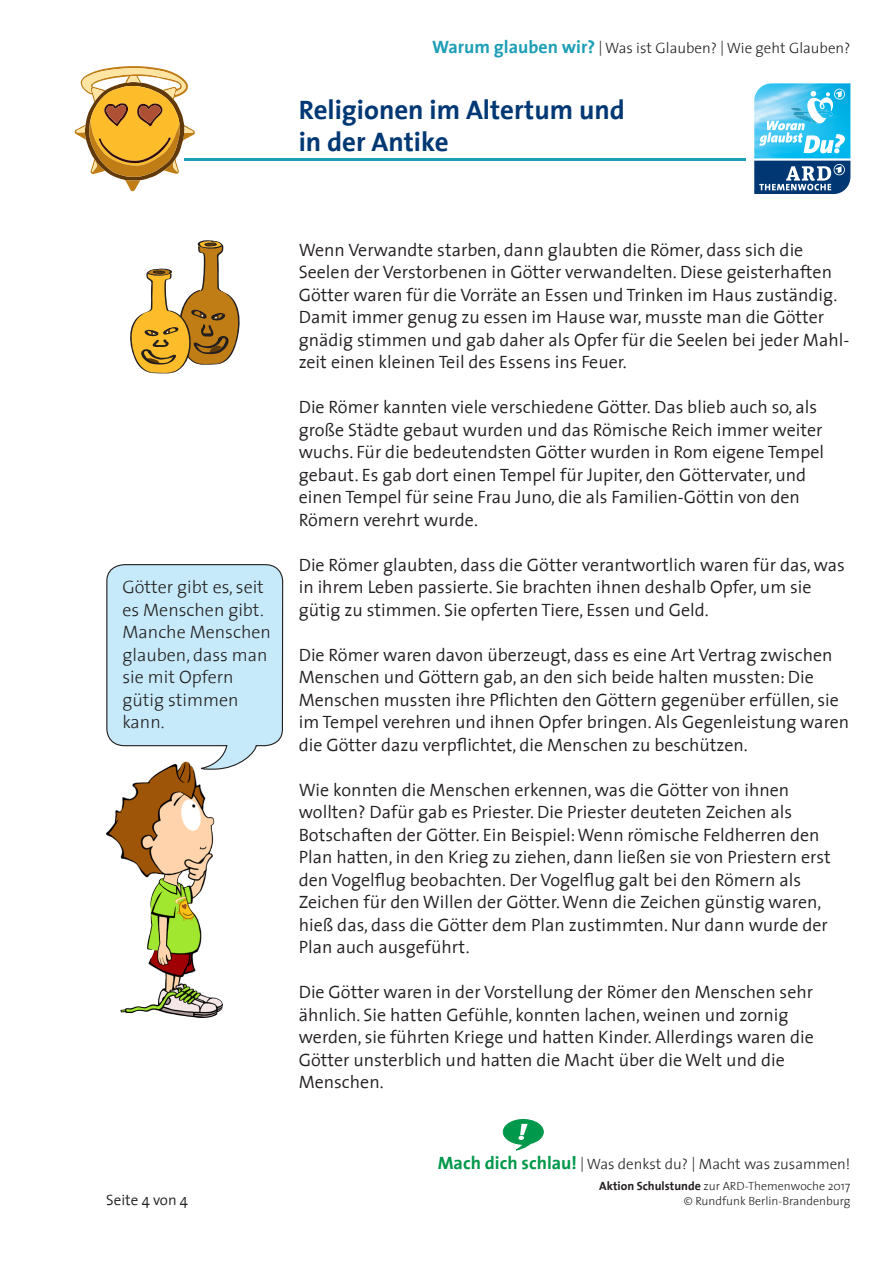
<style>
.page{position:relative;width:893px;height:1263px;background:#fff}
.page>*{position:absolute;margin:0;border:0;box-sizing:border-box;transform-origin:0 0}
.t1{font:700 27px/32.2px "The Sans 7";color:#013874}
.t2{font:300 18px/22.5px "The Sans 4";color:#231f20}
.t3{font:300 18px/22.5px "The Sans 3";color:#231f20}
.t4{font:300 15px "The Sans 3";color:#231f20}
.t5{font:300 15px "The Sans 4";color:#231f20}
.t6{font:300 12px/15px "The Sans 3";color:#231f20;text-align:right}
.s1{font-family:"The Sans 7";font-weight:700;font-size:18px;color:#1d9fb6}
.s2{font-family:"The Sans 7";font-weight:700;font-size:18px;color:#00984a}
.s3{font-family:"The Sans 7";font-weight:700}
</style>
<div class="page">
<img style="left:106px;top:770px;width:117px;height:247px">
<svg style="left:106px;top:564px;width:178px;height:206px;background:#c8e6f4"></svg>
<svg style="left:130px;top:240px;width:110px;height:134px"></svg>
<svg style="left:503px;top:1119px;width:41px;height:31px"></svg>
<hr style="left:185px;top:158px;width:561px;height:3px;background:#1d9fb6">
<svg style="left:75px;top:66px;width:120px;height:125px"></svg>
<img style="left:759px;top:83px;width:91px;height:6px">
<svg style="left:754px;top:89px;width:96px;height:105px;background:#59add3"></svg>
<p class="t4" style="left:432px;top:36px;width:420px"><span class="s1">Warum glauben wir?</span> | Was ist Glauben? | Wie geht Glauben?</p>
<h1 class="t1" style="left:299px;top:93px;width:328px">Religionen im Altertum und in der Antike</h1>
<p class="t3" style="left:122px;top:575px;width:150px">Götter gibt es, seit es Menschen gibt.<br>Manche Menschen glauben, dass man sie mit Opfern gütig stimmen kann.</p>
<p class="t5" style="left:106px;top:1187px;width:83px">Seite 4 von 4</p>
<p class="t2" style="left:299px;top:238px;width:552px">Wenn Verwandte starben, dann glaubten die Römer, dass sich die Seelen der Verstorbenen in Götter verwandelten. Diese geisterhaften Götter waren für die Vorräte an Essen und Trinken im Haus zuständig.<br>Damit immer genug zu essen im Hause war, musste man die Götter gnädig stimmen und gab daher als Opfer für die Seelen bei jeder Mahl&shy;zeit einen kleinen Teil des Essens ins Feuer.</p>
<p class="t2" style="left:299px;top:395px;width:527px">Die Römer kannten viele verschiedene Götter. Das blieb auch so, als große Städte gebaut wurden und das Römische Reich immer weiter wuchs. Für die bedeutendsten Götter wurden in Rom eigene Tempel gebaut. Es gab dort einen Tempel für Jupiter, den Göttervater, und einen Tempel für seine Frau Juno, die als Familien-Göttin von den Römern verehrt wurde.</p>
<p class="t2" style="left:299px;top:553px;width:548px">Die Römer glaubten, dass die Götter verantwortlich waren für das, was in ihrem Leben passierte. Sie brachten ihnen deshalb Opfer, um sie gütig zu stimmen. Sie opferten Tiere, Essen und Geld.</p>
<p class="t2" style="left:299px;top:643px;width:552px">Die Römer waren davon überzeugt, dass es eine Art Vertrag zwischen Menschen und Göttern gab, an den sich beide halten mussten: Die Menschen mussten ihre Pflichten den Göttern gegenüber erfüllen, sie im Tempel verehren und ihnen Opfer bringen. Als Gegenleistung waren die Götter dazu verpflichtet, die Menschen zu beschützen.</p>
<p class="t2" style="left:299px;top:778px;width:534px">Wie konnten die Menschen erkennen, was die Götter von ihnen wollten? Dafür gab es Priester. Die Priester deuteten Zeichen als Botschaften der Götter. Ein Beispiel: Wenn römische Feldherren den Plan hatten, in den Krieg zu ziehen, dann ließen sie von Priestern erst den Vogelflug beobachten. Der Vogelflug galt bei den Römern als Zeichen für den Willen der Götter. Wenn die Zeichen günstig waren, hieß das, dass die Götter dem Plan zustimmten. Nur dann wurde der Plan auch ausgeführt.</p>
<p class="t2" style="left:299px;top:980px;width:517px">Die Götter waren in der Vorstellung der Römer den Menschen sehr ähnlich. Sie hatten Gefühle, konnten lachen, weinen und zornig werden, sie führten Kriege und hatten Kinder. Allerdings waren die Götter unsterblich und hatten die Macht über die Welt und die Menschen.</p>
<p class="t4" style="left:438px;top:1151px;width:414px"><span class="s2">Mach dich schlau!</span> | Was denkst du? | Macht was zusammen!</p>
<p class="t6" style="left:599px;top:1178px;width:253px"><span class="s3">Aktion Schulstunde</span> zur ARD-Themenwoche 2017 © Rundfunk Berlin-Brandenburg</p>
</div>
